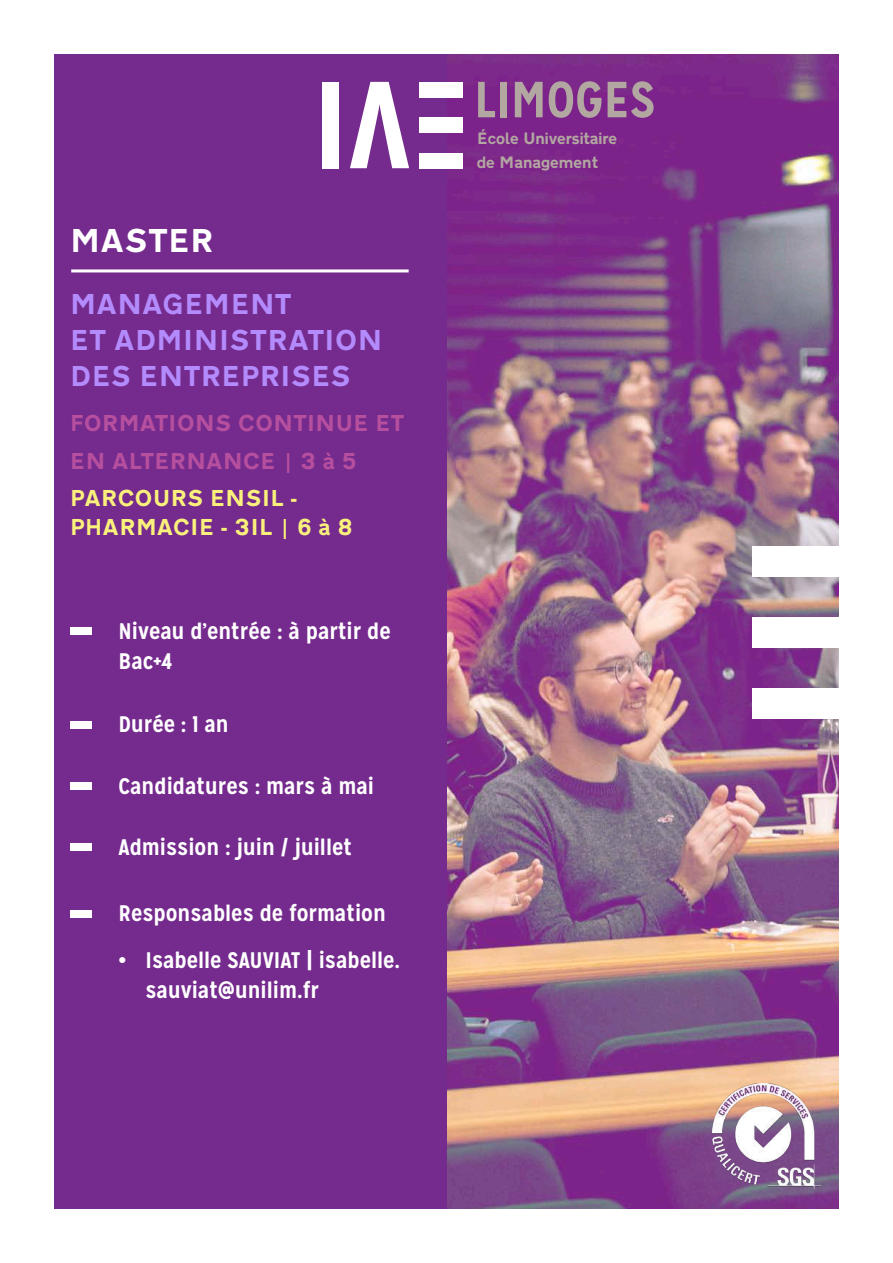
<style>
.page{position:relative;width:893px;height:1263px;background:#fff}
.page>*{position:absolute;margin:0;border:0;box-sizing:border-box;transform-origin:0 0}
.t1{font:700 50.7px "Mission Gothic";color:#b2a7a1}
.t2{font:700 34.5px "Transport D";color:#fff}
.t3{font:700 30px/36px "Transport D";color:#b38bfc}
.t4{font:700 24px/37.3px "Transport D";color:#b74f9f}
.t5{font:700 24px/28.8px "Transport D";color:#faf17c}
.t6{font:700 22.5px/30px "Mission Gothic";color:#fff}
.t7{font:700 17.25px "Transport D";letter-spacing:-.015em;color:#b2a7a1}
</style>
<div class="page">
<img style="left:446px;top:54px;width:393px;height:1155px">
<div style="left:54px;top:54px;width:392px;height:1155px;background:#752b8d"></div>
<div style="left:753px;top:688px;width:86px;height:31px;background:#fff"></div>
<div style="left:753px;top:617px;width:86px;height:31px;background:#fff"></div>
<div style="left:753px;top:546px;width:86px;height:31px;background:#fff"></div>
<img style="left:713px;top:1083px;width:108px;height:107px">
<div style="left:71px;top:910px;width:21px;height:8px;background:#fff"></div>
<div style="left:71px;top:843px;width:21px;height:8px;background:#fff"></div>
<div style="left:71px;top:782px;width:21px;height:8px;background:#fff"></div>
<div style="left:71px;top:721px;width:21px;height:8px;background:#fff"></div>
<div style="left:71px;top:627px;width:21px;height:8px;background:#fff"></div>
<hr style="left:71px;top:269px;width:338px;height:3px;background:#fff">
<div style="left:323px;top:82px;width:16px;height:86px;background:#fff"></div>
<div style="left:419px;top:153px;width:43px;height:15px;background:#fff"></div>
<div style="left:419px;top:117px;width:43px;height:16px;background:#fff"></div>
<div style="left:419px;top:82px;width:43px;height:15px;background:#fff"></div>
<svg style="left:350px;top:82px;width:59px;height:86px"></svg>
<h2 class="t2" style="left:70px;top:212px;width:146px">MASTER</h2>
<h3 class="t3" style="left:70px;top:282px;width:314px">MANAGEMENT<br>ET ADMINISTRATION<br>DES ENTREPRISES</h3>
<p class="t4" style="left:70px;top:402px;width:336px">FORMATIONS CONTINUE ET<br>EN ALTERNANCE | 3 à 5</p>
<p class="t5" style="left:70px;top:481px;width:285px">PARCOURS ENSIL -<br>PHARMACIE - 3IL | 6 à 8</p>
<p class="t6" style="left:118px;top:616px;width:274px">Niveau d’entrée : à partir de<br>Bac+4</p>
<p class="t6" style="left:118px;top:709px;width:112px">Durée : 1 an</p>
<p class="t6" style="left:118px;top:771px;width:257px">Candidatures : mars à mai</p>
<p class="t6" style="left:118px;top:833px;width:235px">Admission : juin / juillet</p>
<p class="t6" style="left:118px;top:898px;width:269px">Responsables de formation</p>
<p class="t6" style="left:145px;top:945px;width:256px;text-indent:-27px">• Isabelle SAUVIAT | isabelle. sauviat@unilim.fr</p>
<h1 class="t1" style="left:474px;top:68px;width:183px">LIMOGES</h1>
<p class="t7" style="left:477px;top:124px;width:142px">École Universitaire</p>
<p class="t7" style="left:477px;top:148px;width:123px">de Management</p>
</div>
